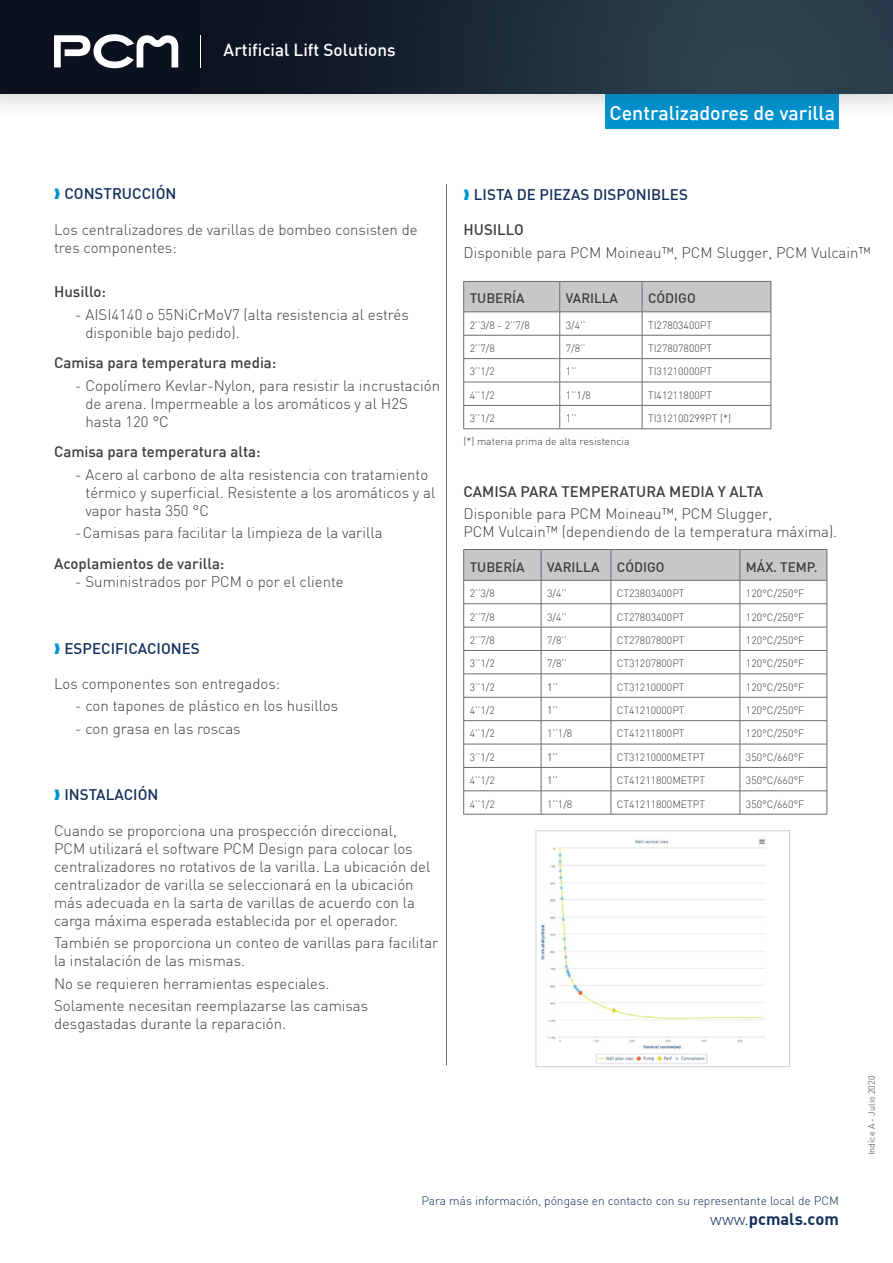
<style>
.page{position:relative;width:893px;height:1263px;background:#fff}
.page>*{position:absolute;margin:0;border:0;box-sizing:border-box;transform-origin:0 0}
.t1{font:500 19.5px "DIN";color:#fff}
.t2{font:500 17.1px "DIN";color:#fff}
.t3{font:16.5px "DIN Bold";color:#132f5a}
.t4{font:500 15.15px "DIN";color:#132f5a}
.t5{font:300 15px/18px "DIN";color:#3e3e3f}
.t6{font:500 15px "DIN";color:#3e3e3f}
.t7{font:500 13.5px "DIN";color:#3e3e3f}
.t8{font:300 12px "DIN";color:#132f5a}
.t9{font:300 10.5px "DIN";color:#3e3e3f}
.t10{font:300 10.5px "DIN";color:#231f20}
.t11{font:300 9px "DIN";color:#3e3e3f}
.s1{font-family:"DIN";font-weight:300}
</style>
<div class="page">
<svg style="left:463px;top:281px;width:309px;height:148px"></svg>
<hr style="left:463px;top:405px;width:97px;height:1px;background:#6c6d70">
<hr style="left:560px;top:405px;width:82px;height:1px;background:#6c6d70">
<hr style="left:642px;top:405px;width:129px;height:1px;background:#6c6d70">
<hr style="left:446px;top:184px;width:1px;height:881px;background:#6c6d70">
<img style="left:540px;top:839px;width:226px;height:225px">
<div style="left:536px;top:830px;width:254px;height:237px;border:1px solid #d1d2d4"></div>
<hr style="left:463px;top:814px;width:78px;height:1px;background:#6c6d70">
<hr style="left:541px;top:814px;width:70px;height:1px;background:#6c6d70">
<hr style="left:611px;top:814px;width:129px;height:1px;background:#6c6d70">
<hr style="left:740px;top:814px;width:87px;height:1px;background:#6c6d70">
<svg style="left:463px;top:549px;width:365px;height:265px"></svg>
<hr style="left:463px;top:650px;width:78px;height:1px;background:#6c6d70">
<hr style="left:541px;top:650px;width:70px;height:1px;background:#6c6d70">
<hr style="left:611px;top:650px;width:129px;height:1px;background:#6c6d70">
<hr style="left:740px;top:650px;width:87px;height:1px;background:#6c6d70">
<div style="left:605px;top:91px;width:234px;height:37px;background:#0093d0"></div>
<div style="left:0;top:0;width:893px;height:121px;background:#231f20;opacity:.2"></div>
<img style="left:0;top:0;width:893px;height:94px">
<svg style="left:54px;top:34px;width:124px;height:34px"></svg>
<hr style="left:201px;top:35px;width:1px;height:33px;background:#fff">
<p class="t2" style="left:224px;top:39px;width:173px">Artificial Lift Solutions</p>
<p class="t1" style="left:609px;top:101px;width:227px">Centralizadores de varilla</p>
<p class="t4" style="left:64px;top:184px;width:113px">CONSTRUCCIÓN</p>
<p class="t5" style="left:54px;top:220px;width:365px">Los centralizadores de varillas de bombeo consisten de tres componentes:</p>
<p class="t6" style="left:54px;top:282px;width:53px">Husillo:</p>
<p class="t5" style="left:85px;top:305px;width:325px;text-indent:-10px">- AISI4140 o 55NiCrMoV7 (alta resistencia al estrés disponible bajo pedido).</p>
<p class="t6" style="left:54px;top:353px;width:224px">Camisa para temperatura media:</p>
<p class="t5" style="left:85px;top:376px;width:356px;text-indent:-10px">- Copolímero Kevlar-Nylon, para resistir la incrustación de arena. Impermeable a los aromáticos y al H2S hasta 120 °C</p>
<p class="t6" style="left:54px;top:442px;width:208px">Camisa para temperatura alta:</p>
<p class="t5" style="left:85px;top:465px;width:351px;text-indent:-10px">- Acero al carbono de alta resistencia con tratamiento térmico y superficial. Resistente a los aromáticos y al vapor hasta 350 °C</p>
<p class="t5" style="left:75px;top:523px;width:309px">-Camisas para facilitar la limpieza de la varilla</p>
<p class="t6" style="left:54px;top:554px;width:172px">Acoplamientos de varilla:</p>
<p class="t5" style="left:75px;top:572px;width:270px">- Suministrados por PCM o por el cliente</p>
<p class="t4" style="left:64px;top:638px;width:137px">ESPECIFICACIONES</p>
<p class="t5" style="left:54px;top:674px;width:228px">Los componentes son entregados:</p>
<p class="t5" style="left:75px;top:697px;width:264px">- con tapones de plástico en los husillos</p>
<p class="t5" style="left:75px;top:719px;width:167px">- con grasa en las roscas</p>
<p class="t4" style="left:64px;top:785px;width:96px">INSTALACIÓN</p>
<p class="t5" style="left:54px;top:821px;width:378px">Cuando se proporciona una prospección direccional, PCM utilizará el software PCM Design para colocar los centralizadores no rotativos de la varilla. La ubicación del centralizador de varilla se seleccionará en la ubicación más adecuada en la sarta de varillas de acuerdo con la carga máxima esperada establecida por el operador.</p>
<p class="t5" style="left:54px;top:934px;width:386px">También se proporciona un conteo de varillas para facilitar la instalación de las mismas.</p>
<p class="t5" style="left:54px;top:974px;width:277px">No se requieren herramientas especiales.</p>
<p class="t5" style="left:54px;top:996px;width:316px">Solamente necesitan reemplazarse las camisas desgastadas durante la reparación.</p>
<p class="t4" style="left:474px;top:185px;width:216px">LISTA DE PIEZAS DISPONIBLES</p>
<p class="t6" style="left:463px;top:220px;width:62px">HUSILLO</p>
<p class="t5" style="left:463px;top:243px;width:409px">Disponible para PCM Moineau™, PCM Slugger, PCM Vulcain™</p>
<p class="t7" style="left:470px;top:290px;width:57px">TUBERÍA</p>
<p class="t7" style="left:566px;top:290px;width:54px">VARILLA</p>
<p class="t7" style="left:648px;top:290px;width:49px">CÓDIGO</p>
<p class="t9" style="left:470px;top:318px;width:62px">2’’3/8 - 2’’7/8</p>
<p class="t9" style="left:566px;top:318px;width:21px">3/4’’</p>
<p class="t9" style="left:648px;top:318px;width:65px">TI27803400PT</p>
<p class="t9" style="left:470px;top:342px;width:27px">2’’7/8</p>
<p class="t9" style="left:566px;top:342px;width:21px">7/8’’</p>
<p class="t9" style="left:648px;top:342px;width:65px">TI27807800PT</p>
<p class="t9" style="left:470px;top:365px;width:27px">3’’1/2</p>
<p class="t9" style="left:566px;top:365px;width:12px">1’’</p>
<p class="t9" style="left:648px;top:365px;width:65px">TI31210000PT</p>
<p class="t9" style="left:470px;top:389px;width:27px">4’’1/2</p>
<p class="t9" style="left:566px;top:389px;width:27px">1’’1/8</p>
<p class="t9" style="left:648px;top:389px;width:65px">TI41211800PT</p>
<p class="t9" style="left:470px;top:412px;width:27px">3’’1/2</p>
<p class="t9" style="left:566px;top:412px;width:12px">1’’</p>
<p class="t9" style="left:648px;top:412px;width:84px">TI312100299PT (*)</p>
<p class="t9" style="left:463px;top:435px;width:168px">(*) materia prima de alta resistencia</p>
<p class="t6" style="left:463px;top:482px;width:301px">CAMISA PARA TEMPERATURA MEDIA Y ALTA</p>
<p class="t5" style="left:463px;top:505px;width:375px">Disponible para PCM Moineau™, PCM Slugger,<br>PCM Vulcain™ (dependiendo de la temperatura máxima).</p>
<p class="t7" style="left:470px;top:558px;width:57px">TUBERÍA</p>
<p class="t7" style="left:547px;top:558px;width:54px">VARILLA</p>
<p class="t7" style="left:617px;top:558px;width:49px">CÓDIGO</p>
<p class="t7" style="left:746px;top:558px;width:73px">MÁX. TEMP.</p>
<p class="t9" style="left:470px;top:587px;width:27px">2’’3/8</p>
<p class="t9" style="left:547px;top:587px;width:21px">3/4’’</p>
<p class="t9" style="left:617px;top:587px;width:69px">CT23803400PT</p>
<p class="t9" style="left:746px;top:587px;width:60px">120°C/250°F</p>
<p class="t9" style="left:470px;top:610px;width:27px">2’’7/8</p>
<p class="t9" style="left:547px;top:610px;width:21px">3/4’’</p>
<p class="t9" style="left:617px;top:610px;width:69px">CT27803400PT</p>
<p class="t9" style="left:746px;top:610px;width:60px">120°C/250°F</p>
<p class="t9" style="left:470px;top:634px;width:27px">2’’7/8</p>
<p class="t9" style="left:547px;top:634px;width:21px">7/8’’</p>
<p class="t9" style="left:617px;top:634px;width:69px">CT27807800PT</p>
<p class="t9" style="left:746px;top:634px;width:60px">120°C/250°F</p>
<p class="t9" style="left:470px;top:657px;width:27px">3’’1/2</p>
<p class="t9" style="left:547px;top:657px;width:21px">7/8’’</p>
<p class="t9" style="left:617px;top:657px;width:69px">CT31207800PT</p>
<p class="t9" style="left:746px;top:657px;width:60px">120°C/250°F</p>
<p class="t9" style="left:470px;top:680px;width:27px">3’’1/2</p>
<p class="t10" style="left:547px;top:680px;width:12px">1’’</p>
<p class="t9" style="left:617px;top:680px;width:69px">CT31210000PT</p>
<p class="t9" style="left:746px;top:680px;width:60px">120°C/250°F</p>
<p class="t9" style="left:470px;top:704px;width:27px">4’’1/2</p>
<p class="t10" style="left:547px;top:704px;width:12px">1’’</p>
<p class="t9" style="left:617px;top:704px;width:69px">CT41210000PT</p>
<p class="t9" style="left:746px;top:704px;width:60px">120°C/250°F</p>
<p class="t9" style="left:470px;top:727px;width:27px">4’’1/2</p>
<p class="t9" style="left:547px;top:727px;width:27px">1’’1/8</p>
<p class="t9" style="left:617px;top:727px;width:69px">CT41211800PT</p>
<p class="t9" style="left:746px;top:727px;width:60px">120°C/250°F</p>
<p class="t9" style="left:470px;top:751px;width:27px">3’’1/2</p>
<p class="t10" style="left:547px;top:751px;width:12px">1’’</p>
<p class="t9" style="left:617px;top:751px;width:90px">CT31210000METPT</p>
<p class="t9" style="left:746px;top:751px;width:60px">350°C/660°F</p>
<p class="t9" style="left:470px;top:774px;width:27px">4’’1/2</p>
<p class="t10" style="left:547px;top:774px;width:12px">1’’</p>
<p class="t9" style="left:617px;top:774px;width:90px">CT41211800METPT</p>
<p class="t9" style="left:746px;top:774px;width:60px">350°C/660°F</p>
<p class="t9" style="left:470px;top:797px;width:27px">4’’1/2</p>
<p class="t9" style="left:547px;top:797px;width:27px">1’’1/8</p>
<p class="t9" style="left:617px;top:797px;width:90px">CT41211800METPT</p>
<p class="t9" style="left:746px;top:797px;width:60px">350°C/660°F</p>
<p class="t11" style="left:866px;top:1155px;width:81px;rotate:-90deg">Indíce A - Julio 2020</p>
<p class="t8" style="left:421px;top:1193px;width:419px">Para más información, póngase en contacto con su representante local de PCM</p>
<p class="t3" style="left:710px;top:1208px;width:130px"><span class="s1">www.</span>pcmals.com</p>
</div>
